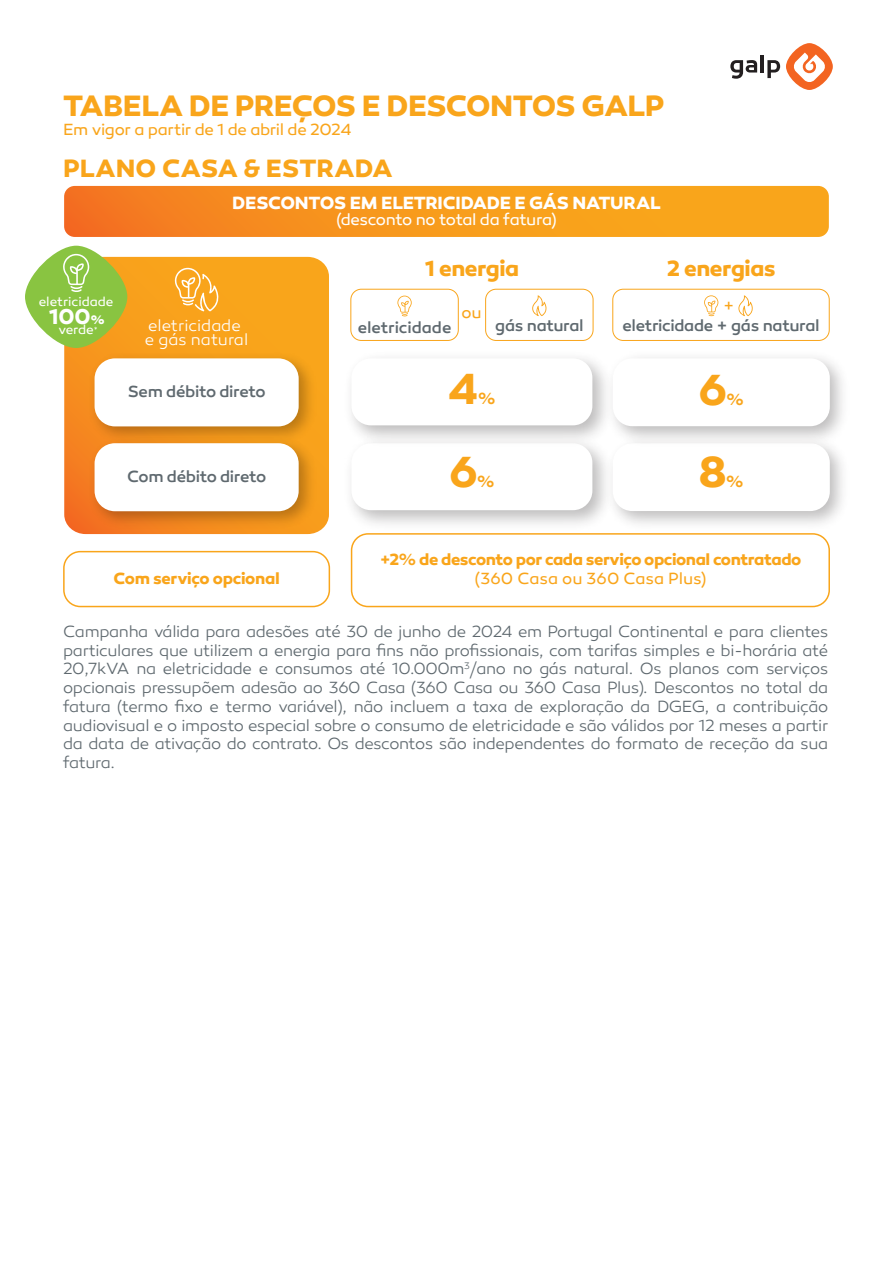
<style>
.page{position:relative;width:893px;height:1263px;background:#fff}
.page>*{position:absolute;margin:0;border:0;box-sizing:border-box;transform-origin:0 0}
.t1{font:700 44.4px "Canaro";color:#f9a51b}
.t2{font:700 30px "Canaro";letter-spacing:-.02em;color:#f9a51b}
.t3{font:700 25.5px "Canaro";letter-spacing:.005em;color:#f9a51b}
.t4{font:700 22.5px "Canaro";letter-spacing:-.02em;color:#f9a51b}
.t5{font:700 21.9px "Canaro";color:#fff}
.t6{font:700 18px "Canaro";letter-spacing:-.015em;color:#fff}
.t7{font:300 16.5px/18.8px "Canaro";letter-spacing:-.025em;color:#5f696f;text-align:justify}
.t8{font:500 16.5px "Canaro";letter-spacing:-.02em;color:#5f696f}
.t9{font:700 16.5px "Canaro";letter-spacing:-.025em;color:#f9a51b}
.t10{font:16.5px "Canaro";letter-spacing:-.02em;color:#f9a51b}
.t11{font:16.5px "Canaro";letter-spacing:-.025em;color:#fff}
.t12{font:300 16.5px/14.7px "Canaro";letter-spacing:-.005em;color:#fff}
.t13{font:13.35px "Canaro";letter-spacing:-.015em;color:#fff}
.t14{font:13.2px "Canaro";letter-spacing:-.005em;color:#fff}
.s1{font-weight:900;font-size:12.6px}
</style>
<div class="page">
<svg style="left:64px;top:257px;width:265px;height:277px;background:#f89e1f"></svg>
<img style="left:83px;top:347px;width:238px;height:85px">
<div style="left:95px;top:358px;width:204px;height:68px;background:#fff;border-radius:20px"></div>
<img style="left:83px;top:432px;width:238px;height:101px">
<div style="left:95px;top:443px;width:204px;height:68px;background:#fff;border-radius:20px"></div>
<svg style="left:64px;top:186px;width:765px;height:51px;background:#f7961e"></svg>
<img style="left:351px;top:451px;width:267px;height:84px">
<div style="left:351px;top:443px;width:241px;height:67px;background:#fff;border-radius:19px"></div>
<div style="left:63px;top:551px;width:267px;height:56px;border:2px solid #f9a51b;border-radius:17px"></div>
<div style="left:351px;top:533px;width:479px;height:74px;border:2px solid #f9a51b;border-radius:17px"></div>
<div style="left:350px;top:289px;width:109px;height:52px;border:1px solid #f9a51b;border-radius:10px"></div>
<svg style="left:397px;top:296px;width:15px;height:20px"></svg>
<svg style="left:532px;top:295px;width:15px;height:21px"></svg>
<div style="left:612px;top:289px;width:218px;height:52px;border:1px solid #f9a51b;border-radius:10px"></div>
<svg style="left:704px;top:295px;width:14px;height:21px"></svg>
<svg style="left:738px;top:295px;width:15px;height:21px"></svg>
<div style="left:613px;top:358px;width:217px;height:68px;background:#fff;border-radius:20px"></div>
<img style="left:351px;top:358px;width:267px;height:93px">
<div style="left:351px;top:358px;width:241px;height:67px;background:#fff;border-radius:19px"></div>
<div style="left:485px;top:289px;width:108px;height:52px;border:1px solid #f9a51b;border-radius:10px"></div>
<svg style="left:175px;top:268px;width:44px;height:43px;background:#fab64a"></svg>
<svg style="left:786px;top:43px;width:47px;height:47px"></svg>
<svg style="left:793px;top:53px;width:33px;height:30px"></svg>
<svg style="left:730px;top:60px;width:27px;height:19px"></svg>
<hr style="left:760px;top:55px;width:4px;height:18px;background:#231f20">
<svg style="left:767px;top:60px;width:13px;height:18px"></svg>
<div style="left:25px;top:246px;width:102px;height:102px;background:#89c441;border-radius:50%"></div>
<svg style="left:63px;top:254px;width:26px;height:38px"></svg>
<h2 class="t2" style="left:63px;top:87px;width:602px">TABELA DE PREÇOS E DESCONTOS GALP</h2>
<p class="t10" style="left:63px;top:120px;width:290px">Em vigor a partir de 1 de abril de 2024</p>
<h3 class="t3" style="left:63px;top:152px;width:331px">PLANO CASA &amp; ESTRADA</h3>
<p class="t14" style="left:39px;top:294px;width:76px">eletricidade</p>
<h3 class="t5" style="left:49px;top:302px;width:57px">100<span class="s1">%</span></h3>
<p class="t13" style="left:59px;top:322px;width:37px">verde</p>
<p class="t6" style="left:232px;top:191px;width:430px">DESCONTOS EM ELETRICIDADE E GÁS NATURAL</p>
<p class="t11" style="left:336px;top:210px;width:222px">(desconto no total da fatura)</p>
<h3 class="t4" style="left:425px;top:254px;width:96px">1 energia</h3>
<h3 class="t4" style="left:667px;top:254px;width:111px">2 energias</h3>
<p class="t12" style="left:145px;top:318px;width:105px">eletricidade e gás natural</p>
<p class="t8" style="left:128px;top:382px;width:140px">Sem débito direto</p>
<p class="t10" style="left:723px;top:296px;width:13px">+</p>
<p class="t10" style="left:461px;top:302px;width:21px">ou</p>
<p class="t8" style="left:358px;top:317px;width:95px">eletricidade</p>
<p class="t8" style="left:495px;top:316px;width:90px">gás natural</p>
<p class="t8" style="left:622px;top:316px;width:199px">eletricidade + gás natural</p>
<h1 class="t1" style="left:448px;top:362px;width:31px">4</h1>
<p class="t9" style="left:478px;top:388px;width:20px">%</p>
<h1 class="t1" style="left:699px;top:362px;width:30px">6</h1>
<p class="t9" style="left:726px;top:389px;width:20px">%</p>
<p class="t8" style="left:127px;top:466px;width:141px">Com débito direto</p>
<h1 class="t1" style="left:449px;top:444px;width:30px">6</h1>
<p class="t9" style="left:477px;top:471px;width:20px">%</p>
<h1 class="t1" style="left:699px;top:444px;width:29px">8</h1>
<p class="t9" style="left:726px;top:471px;width:20px">%</p>
<p class="t9" style="left:380px;top:550px;width:423px">+2% de desconto por cada serviço opcional contratado</p>
<p class="t9" style="left:114px;top:568px;width:168px">Com serviço opcional</p>
<p class="t10" style="left:475px;top:569px;width:233px">(360 Casa ou 360 Casa Plus)</p>
<p class="t7" style="left:63px;top:622px;width:767px">Campanha válida para adesões até 30 de junho de 2024 em Portugal Continental e para clientes particulares que utilizem a energia para fins não profissionais, com tarifas simples e bi-horária até 20,7kVA na eletricidade e consumos até 10.000m<sup>3</sup>/ano no gás natural. Os planos com serviços opcionais pressupõem adesão ao 360 Casa (360 Casa ou 360 Casa Plus). Descontos no total da fatura (termo fixo e termo variável), não incluem a taxa de exploração da DGEG, a contribuição audiovisual e o imposto especial sobre o consumo de eletricidade e são válidos por 12 meses a partir da data de ativação do contrato. Os descontos são independentes do formato de receção da sua fatura.</p>
</div>
